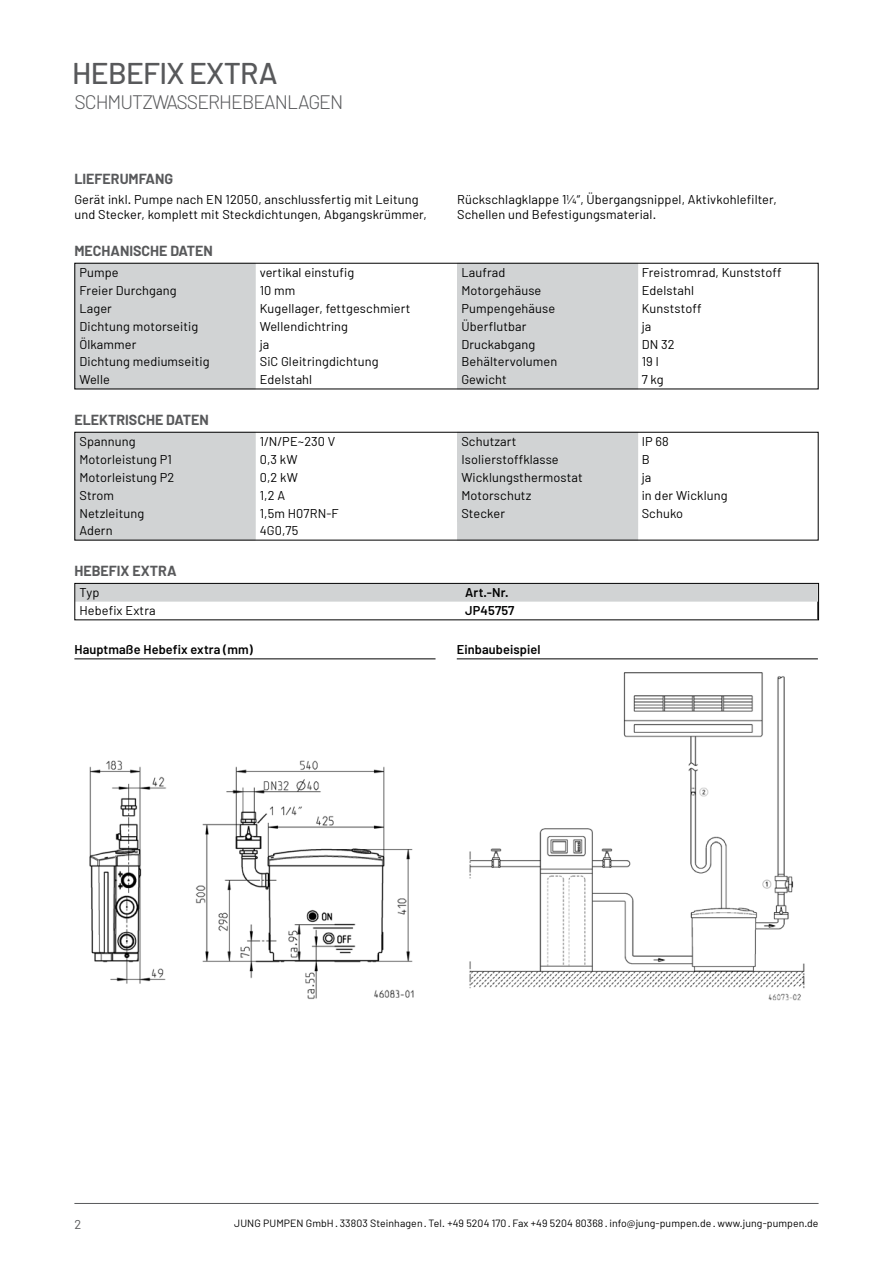
<style>
.page{position:relative;width:893px;height:1263px;background:#fff}
.page>*{position:absolute;margin:0;border:0;box-sizing:border-box;transform-origin:0 0}
.t1{font:500 30px "Barlow";letter-spacing:-.025em;color:#58595b}
.t2{font:300 19.5px "Barlow";letter-spacing:-.05em;color:#58595b}
.t3{font:700 14.25px "Barlow";color:#58595b}
.t4{font:12.75px/15.3px "Barlow";letter-spacing:.01em;color:#000}
.t5{font:600 12.75px "Barlow";letter-spacing:.01em;color:#000}
.t6{font:12.75px "Barlow";color:#58595b}
.t7{font:10.5px "Barlow";letter-spacing:.01em;color:#000}
</style>
<div class="page">
<hr style="left:74px;top:1203px;width:745px;height:1px;background:#58595b">
<div style="left:76px;top:585px;width:741px;height:17px;background:#d1d3d4"></div>
<div style="left:74px;top:583px;width:745px;height:37px;border:1px solid #000"></div>
<div style="left:76px;top:265px;width:179px;height:122px;background:#d1d3d4"></div>
<div style="left:457px;top:265px;width:180px;height:122px;background:#d1d3d4"></div>
<svg style="left:255px;top:434px;width:383px;height:104px"></svg>
<div style="left:76px;top:434px;width:179px;height:104px;background:#d1d3d4"></div>
<div style="left:457px;top:434px;width:180px;height:88px;background:#d1d3d4"></div>
<hr style="left:74px;top:658px;width:361px;height:1px;background:#000">
<img style="left:89px;top:760px;width:325px;height:240px">
<hr style="left:457px;top:658px;width:361px;height:1px;background:#000">
<img style="left:469px;top:672px;width:336px;height:329px">
<h1 class="t1" style="left:72px;top:55px;width:207px">HEBEFIX EXTRA</h1>
<h2 class="t2" style="left:74px;top:90px;width:271px">SCHMUTZWASSERHEBEANLAGEN</h2>
<p class="t3" style="left:74px;top:170px;width:100px">LIEFERUMFANG</p>
<p class="t4" style="left:74px;top:192px;width:354px">Gerät inkl. Pumpe nach EN 12050, anschlussfertig mit Leitung und Stecker, komplett mit Steckdichtungen, Abgangskrümmer,</p>
<p class="t4" style="left:457px;top:192px;width:321px">Rückschlagklappe 1¼“, Übergangsnippel, Aktivkohlefilter,<br>Schellen und Befestigungsmaterial.</p>
<p class="t3" style="left:74px;top:242px;width:140px">MECHANISCHE DATEN</p>
<p class="t4" style="left:79px;top:265px;width:41px">Pumpe</p>
<p class="t4" style="left:260px;top:265px;width:96px">vertikal einstufig</p>
<p class="t4" style="left:79px;top:282px;width:99px">Freier Durchgang</p>
<p class="t4" style="left:260px;top:282px;width:37px">10 mm</p>
<p class="t4" style="left:79px;top:300px;width:34px">Lager</p>
<p class="t4" style="left:260px;top:300px;width:152px">Kugellager, fettgeschmiert</p>
<p class="t4" style="left:79px;top:318px;width:120px">Dichtung motorseitig</p>
<p class="t4" style="left:260px;top:318px;width:90px">Wellendichtring</p>
<p class="t4" style="left:79px;top:336px;width:59px">Ölkammer</p>
<p class="t4" style="left:260px;top:336px;width:11px">ja</p>
<p class="t4" style="left:79px;top:354px;width:132px">Dichtung mediumseitig</p>
<p class="t4" style="left:260px;top:354px;width:120px">SiC Gleitringdichtung</p>
<p class="t4" style="left:79px;top:372px;width:32px">Welle</p>
<p class="t4" style="left:260px;top:372px;width:54px">Edelstahl</p>
<p class="t3" style="left:74px;top:411px;width:136px">ELEKTRISCHE DATEN</p>
<p class="t4" style="left:79px;top:434px;width:58px">Spannung</p>
<p class="t4" style="left:260px;top:434px;width:77px">1/N/PE~230 V</p>
<p class="t4" style="left:79px;top:451px;width:94px">Motorleistung P1</p>
<p class="t4" style="left:260px;top:451px;width:39px">0,3 kW</p>
<p class="t4" style="left:79px;top:469px;width:97px">Motorleistung P2</p>
<p class="t4" style="left:260px;top:469px;width:40px">0,2 kW</p>
<p class="t4" style="left:79px;top:487px;width:36px">Strom</p>
<p class="t4" style="left:260px;top:487px;width:27px">1,2 A</p>
<p class="t4" style="left:79px;top:505px;width:66px">Netzleitung</p>
<p class="t4" style="left:260px;top:505px;width:81px">1,5m H07RN-F</p>
<p class="t4" style="left:79px;top:523px;width:35px">Adern</p>
<p class="t4" style="left:260px;top:523px;width:40px">4G0,75</p>
<p class="t3" style="left:74px;top:562px;width:104px">HEBEFIX EXTRA</p>
<p class="t4" style="left:461px;top:265px;width:45px">Laufrad</p>
<p class="t4" style="left:642px;top:265px;width:141px">Freistromrad, Kunststoff</p>
<p class="t4" style="left:461px;top:282px;width:82px">Motorgehäuse</p>
<p class="t4" style="left:642px;top:282px;width:54px">Edelstahl</p>
<p class="t4" style="left:461px;top:300px;width:95px">Pumpengehäuse</p>
<p class="t4" style="left:642px;top:300px;width:61px">Kunststoff</p>
<p class="t4" style="left:461px;top:318px;width:67px">Überflutbar</p>
<p class="t4" style="left:642px;top:318px;width:11px">ja</p>
<p class="t4" style="left:461px;top:336px;width:75px">Druckabgang</p>
<p class="t4" style="left:642px;top:336px;width:34px">DN 32</p>
<p class="t4" style="left:461px;top:354px;width:98px">Behältervolumen</p>
<p class="t4" style="left:642px;top:354px;width:18px">19 l</p>
<p class="t4" style="left:461px;top:372px;width:47px">Gewicht</p>
<p class="t4" style="left:642px;top:372px;width:23px">7 kg</p>
<p class="t4" style="left:461px;top:434px;width:57px">Schutzart</p>
<p class="t4" style="left:642px;top:434px;width:29px">IP 68</p>
<p class="t4" style="left:461px;top:451px;width:99px">Isolierstoffklasse</p>
<p class="t4" style="left:642px;top:451px;width:9px">B</p>
<p class="t4" style="left:461px;top:469px;width:123px">Wicklungsthermostat</p>
<p class="t4" style="left:642px;top:469px;width:11px">ja</p>
<p class="t4" style="left:461px;top:487px;width:72px">Motorschutz</p>
<p class="t4" style="left:642px;top:487px;width:87px">in der Wicklung</p>
<p class="t4" style="left:461px;top:505px;width:45px">Stecker</p>
<p class="t4" style="left:642px;top:505px;width:43px">Schuko</p>
<p class="t4" style="left:79px;top:585px;width:21px">Typ</p>
<p class="t5" style="left:465px;top:585px;width:45px">Art.-Nr.</p>
<p class="t4" style="left:79px;top:603px;width:78px">Hebefix Extra</p>
<p class="t5" style="left:465px;top:603px;width:51px">JP45757</p>
<p class="t5" style="left:74px;top:642px;width:180px">Hauptmaße Hebefix extra (mm)</p>
<p class="t5" style="left:457px;top:642px;width:85px">Einbaubeispiel</p>
<p class="t6" style="left:74px;top:1216px;width:8px">2</p>
<p class="t7" style="left:234px;top:1216px;width:586px">JUNG PUMPEN GmbH · 33803 Steinhagen · Tel. +49 5204 170 · Fax +49 5204 80368 · info@jung-pumpen.de · www.jung-pumpen.de</p>
</div>
